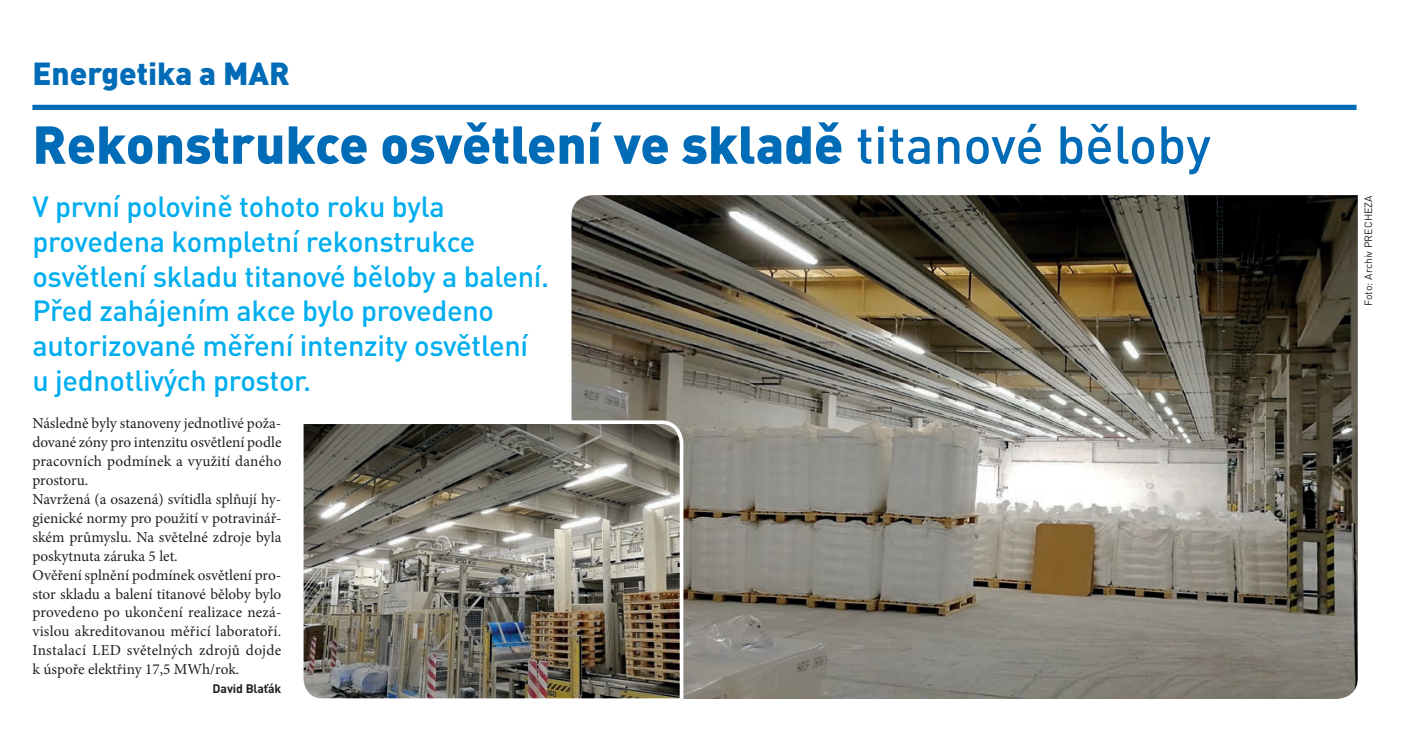
<style>
.page{position:relative;width:1406px;height:740px;background:#fff}
.page>*{position:absolute;margin:0;border:0;box-sizing:border-box;transform-origin:0 0}
.t1{font:900 52.5px "DIN Pro";color:#006cb7}
.t2{font:900 31.5px "DIN Pro";color:#006cb7}
.t3{font:500 28.88px/34.6px "DIN Pro";letter-spacing:-.01em;color:#00aeef}
.t4{font:15.22px/18.9px "Minion Pro";color:#231f20}
.t5{font:700 12.25px "DIN Pro";letter-spacing:-.01em;color:#231f20}
.t6{font:10.5px "DIN Pro";color:#231f20}
.s1{font-weight:500}
</style>
<div class="page">
<div style="left:32px;top:105px;width:1324px;height:5px;background:#006cb7"></div>
<img style="left:571px;top:195px;width:786px;height:503px">
<img style="left:303px;top:418px;width:382px;height:281px">
<h2 class="t2" style="left:32px;top:63px;width:259px">Energetika a MAR</h2>
<h1 class="t1" style="left:32px;top:126px;width:1179px">Rekonstrukce osvětlení ve skladě <span class="s1">titanové běloby</span></h1>
<h3 class="t3" style="left:32px;top:192px;width:518px">V první polovině tohoto roku byla provedena kompletní rekonstrukce osvětlení skladu titanové běloby a balení.<br>Před zahájením akce bylo provedeno autorizované měření intenzity osvětlení u jednotlivých prostor.</h3>
<p class="t4" style="left:32px;top:415px;width:250px">Následně byly stanoveny jednotlivé poža&shy;dované zóny pro intenzitu osvětlení podle pracovních podmínek a využití daného prostoru.<br>Navržená (a osazená) svítidla splňují hy&shy;gienické normy pro použití v potravinář&shy;ském průmyslu. Na světelné zdroje byla poskytnuta záruka 5 let.<br>Ověření splnění podmínek osvětlení pro&shy;stor skladu a balení titanové běloby bylo provedeno po ukončení realizace nezá&shy;vislou akreditovanou měřicí laboratoří.<br>Instalací LED světelných zdrojů dojde k úspoře elektřiny 17,5 MWh/rok.</p>
<p class="t5" style="left:213px;top:684px;width:70px">David Blaťák</p>
<p class="t6" style="left:1364px;top:306px;width:112px;rotate:-90deg">Foto: Archiv PRECHEZA</p>
</div>
